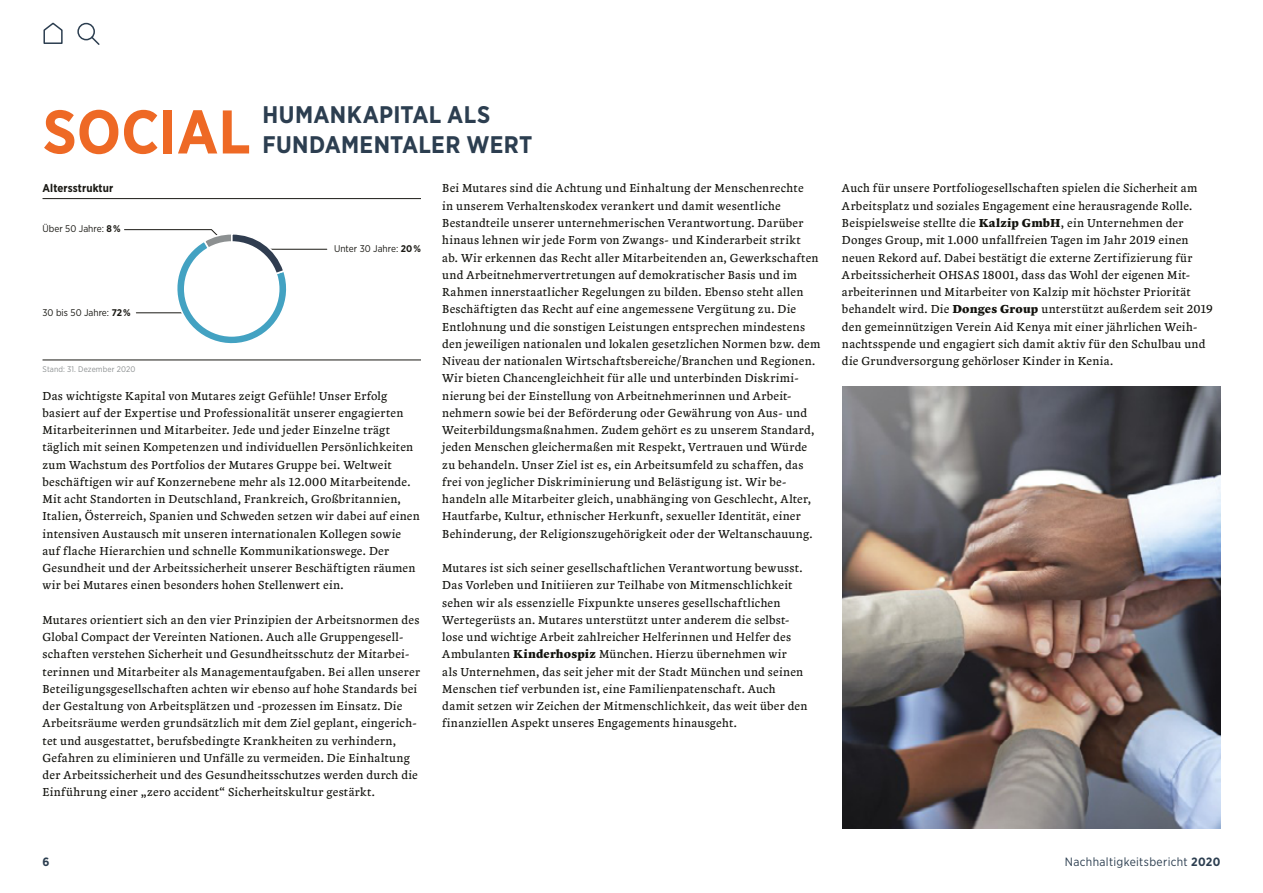
<style>
.page{position:relative;width:1263px;height:893px;background:#fff}
.page>*{position:absolute;margin:0;border:0;box-sizing:border-box;transform-origin:0 0}
.t1{font:700 61.5px "Gotham Narrow";color:#ee6925}
.t2{font:700 24px/30px "Gotham Narrow";letter-spacing:.01em;color:#2c3e50}
.Fließtext__Zenon{font:12px/17.2px "Zenon";letter-spacing:.02em;color:#12120d}
.t3{font:12px "Gotham Narrow";letter-spacing:.025em;color:#2c3e50}
.t4{font:700 12px "Gotham Narrow";color:#2c3e50}
.t5{font:700 11.4px "Gotham Narrow";letter-spacing:.01em;color:#1b1a15}
.t6{font:9.75px "Gotham Narrow";color:#1b1a15}
.t7{font:8.1px "Gotham Narrow";letter-spacing:.01em;color:#8c9091}
.s1{font-weight:700}
</style>
<div class="page">
<img style="left:842px;top:387px;width:378px;height:442px">
<hr style="left:250px;top:249px;width:77px;height:1px;background:#1b1a15">
<hr style="left:43px;top:198px;width:378px;height:1px;background:#1b1a15">
<hr style="left:43px;top:360px;width:378px;height:1px;background:#1b1a15">
<svg style="left:124px;top:229px;width:170px;height:115px"></svg>
<div style="left:184px;top:241px;width:95px;height:96px;background:#fff;border-radius:50%"></div>
<div style="left:77px;top:23px;width:18px;height:17px;border:2px solid #2c3e50;border-radius:50%"></div>
<svg style="left:90px;top:35px;width:10px;height:10px"></svg>
<svg style="left:43px;top:22px;width:20px;height:22px"></svg>
<h1 class="t1" style="left:43px;top:92px;width:209px">SOCIAL</h1>
<h1 class="t2" style="left:263px;top:100px;width:271px">HUMANKAPITAL ALS<br>FUNDAMENTALER WERT</h1>
<p class="t5" style="left:43px;top:181px;width:72px">Altersstruktur</p>
<p class="t6" style="left:43px;top:223px;width:80px">Über 50 Jahre: <span class="s1">8%</span></p>
<p class="t6" style="left:43px;top:306px;width:90px">30 bis 50 Jahre: <span class="s1">72%</span></p>
<p class="t7" style="left:43px;top:364px;width:94px">Stand: 31. Dezember 2020</p>
<p class="t6" style="left:334px;top:243px;width:88px">Unter 30 Jahre: <span class="s1">20%</span></p>
<p class="Fließtext__Zenon" style="left:43px;top:386px;width:379px">Das wichtigste Kapital von Mutares zeigt Gefühle! Unser Erfolg basiert auf der Expertise und Professionalität unserer engagierten Mitarbeiterinnen und Mitarbeiter. Jede und jeder Einzelne trägt täglich mit seinen Kompetenzen und individuellen Persönlichkeiten zum Wachstum des Portfolios der Mutares Gruppe bei. Weltweit beschäftigen wir auf Konzernebene mehr als 12.000 Mitarbeitende.<br>Mit acht Standorten in Deutschland, Frankreich, Großbritannien, Italien, Österreich, Spanien und Schweden setzen wir dabei auf einen intensiven Austausch mit unseren internationalen Kollegen sowie auf flache Hierarchien und schnelle Kommunikationswege. Der Gesundheit und der Arbeitssicherheit unserer Beschäftigten räumen wir bei Mutares einen besonders hohen Stellenwert ein.</p>
<p class="Fließtext__Zenon" style="left:43px;top:610px;width:379px">Mutares orientiert sich an den vier Prinzipien der Arbeitsnormen des Global Compact der Vereinten Nationen. Auch alle Gruppengesell&shy;schaften verstehen Sicherheit und Gesundheitsschutz der Mitarbei&shy;terinnen und Mitarbeiter als Managementaufgaben. Bei allen unserer Beteiligungsgesellschaften achten wir ebenso auf hohe Standards bei der Gestaltung von Arbeitsplätzen und -prozessen im Einsatz. Die Arbeitsräume werden grundsätzlich mit dem Ziel geplant, eingerich&shy;tet und ausgestattet, berufsbedingte Krankheiten zu verhindern, Gefahren zu eliminieren und Unfälle zu vermeiden. Die Einhaltung der Arbeitssicherheit und des Gesundheitsschutzes werden durch die Einführung einer „zero accident“ Sicherheitskultur gestärkt.</p>
<p class="Fließtext__Zenon" style="left:442px;top:179px;width:380px">Bei Mutares sind die Achtung und Einhaltung der Menschenrechte<br>in unserem Verhaltenskodex verankert und damit wesentliche Bestandteile unserer unternehmerischen Verantwortung. Darüber hinaus lehnen wir jede Form von Zwangs- und Kinderarbeit strikt<br>ab. Wir erkennen das Recht aller Mitarbeitenden an, Gewerkschaften und Arbeitnehmervertretungen auf demokratischer Basis und im Rahmen innerstaatlicher Regelungen zu bilden. Ebenso steht allen Beschäftigten das Recht auf eine angemessene Vergütung zu. Die Entlohnung und die sonstigen Leistungen entsprechen mindestens den jeweiligen nationalen und lokalen gesetzlichen Normen bzw. dem Niveau der nationalen Wirtschaftsbereiche/Branchen und Regionen.<br>Wir bieten Chancengleichheit für alle und unterbinden Diskrimi&shy;nierung bei der Einstellung von Arbeitnehmerinnen und Arbeit&shy;nehmern sowie bei der Beförderung oder Gewährung von Aus- und Weiterbildungsmaßnahmen. Zudem gehört es zu unserem Standard, jeden Menschen gleichermaßen mit Respekt, Vertrauen und Würde zu behandeln. Unser Ziel ist es, ein Arbeitsumfeld zu schaffen, das frei von jeglicher Diskriminierung und Belästigung ist. Wir be&shy;handeln alle Mitarbeiter gleich, unabhänging von Geschlecht, Alter, Hautfarbe, Kultur, ethnischer Herkunft, sexueller Identität, einer Behinderung, der Religionszugehörigkeit oder der Weltanschauung.</p>
<p class="Fließtext__Zenon" style="left:442px;top:559px;width:367px">Mutares ist sich seiner gesellschaftlichen Verantwortung bewusst.<br>Das Vorleben und Initiieren zur Teilhabe von Mitmenschlichkeit sehen wir als essenzielle Fixpunkte unseres gesellschaftlichen Wertegerüsts an. Mutares unterstützt unter anderem die selbst&shy;lose und wichtige Arbeit zahlreicher Helferinnen und Helfer des Ambulanten <span class="s1">Kinderhospiz</span> München. Hierzu übernehmen wir<br>als Unternehmen, das seit jeher mit der Stadt München und seinen Menschen tief verbunden ist, eine Familienpatenschaft. Auch damit setzen wir Zeichen der Mitmenschlichkeit, das weit über den finanziellen Aspekt unseres Engagements hinausgeht.</p>
<p class="Fließtext__Zenon" style="left:842px;top:179px;width:372px">Auch für unsere Portfoliogesellschaften spielen die Sicherheit am Arbeitsplatz und soziales Engagement eine herausragende Rolle.<br>Beispielsweise stellte die <span class="s1">Kalzip GmbH</span>, ein Unternehmen der Donges Group, mit 1.000 unfallfreien Tagen im Jahr 2019 einen neuen Rekord auf. Dabei bestätigt die externe Zertifizierung für Arbeitssicherheit OHSAS 18001, dass das Wohl der eigenen Mit&shy;arbeiterinnen und Mitarbeiter von Kalzip mit höchster Priorität behandelt wird. Die <span class="s1">Donges Group</span> unterstützt außerdem seit 2019 den gemeinnützigen Verein Aid Kenya mit einer jährlichen Weih&shy;nachtsspende und engagiert sich damit aktiv für den Schulbau und die Grundversorgung gehörloser Kinder in Kenia.</p>
<p class="t4" style="left:43px;top:854px;width:9px">6</p>
<p class="t3" style="left:1065px;top:854px;width:157px">Nachhaltigkeitsbericht <span class="s1">2020</span></p>
</div>
